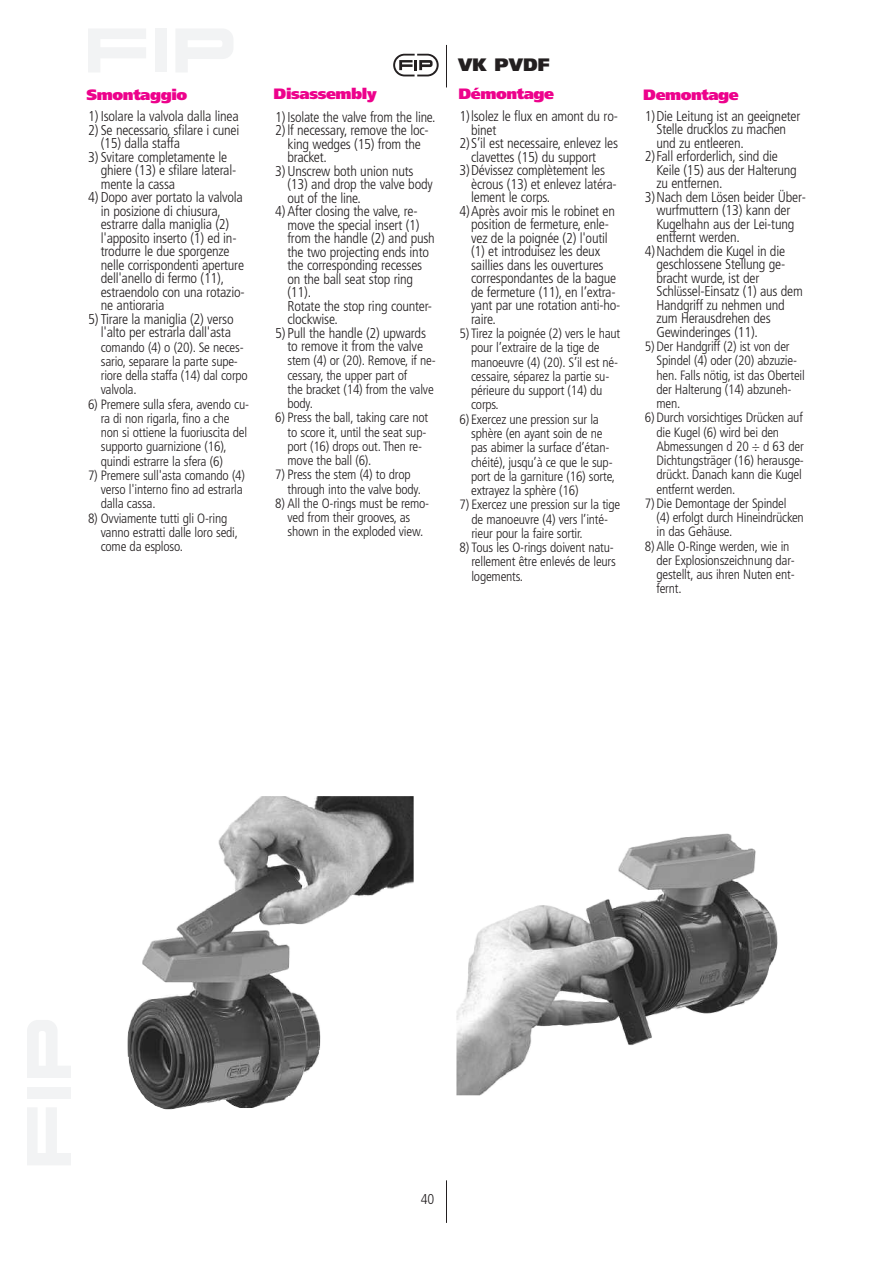
<style>
.page{position:relative;width:893px;height:1263px;background:#fff}
.page>*{position:absolute;margin:0;border:0;box-sizing:border-box;transform-origin:0 0}
.t1{font:900 18px "Frutiger LT Std";color:#231f20}
.t2{font:900 15px "Frutiger LT Std";letter-spacing:-.025em;color:#ed028c;scale:1.05 1}
.t3{font:300 condensed 14.25px/13.5px "Frutiger LT Std";letter-spacing:-.015em;color:#231f20}
.t4{font:300 condensed 13.5px/14.2px "Frutiger LT Std";letter-spacing:-.015em;color:#231f20}
.s1{font-size:13.5px}
</style>
<div class="page">
<hr style="left:446px;top:45px;width:1px;height:42px;background:#231f20">
<hr style="left:446px;top:1180px;width:1px;height:43px;background:#231f20">
<svg style="left:88px;top:29px;width:58px;height:43px"></svg>
<div style="left:155px;top:28px;width:12px;height:44px;background:#f2f3f4"></div>
<svg style="left:176px;top:29px;width:57px;height:43px"></svg>
<svg style="left:27px;top:1108px;width:44px;height:57px"></svg>
<div style="left:27px;top:1087px;width:44px;height:11px;background:#f2f3f4"></div>
<svg style="left:27px;top:1020px;width:44px;height:58px"></svg>
<svg style="left:393px;top:54px;width:46px;height:22px"></svg>
<img style="left:456px;top:833px;width:322px;height:262px">
<img style="left:127px;top:796px;width:287px;height:313px">
<p class="t1" style="left:458px;top:57px;width:93px">VK PVDF</p>
<p class="t2" style="left:87px;top:89px;width:97px">Smontaggio</p>
<p class="t2" style="left:274px;top:88px;width:100px">Disassembly</p>
<p class="t2" style="left:458px;top:88px;width:93px">Démontage</p>
<p class="t2" style="left:643px;top:89px;width:93px">Demontage</p>
<p class="t3" style="left:88px;top:111px;width:152px">1) Isolare la valvola dalla linea</p>
<p class="t3" style="left:101px;top:124px;width:140px;text-indent:-13px">2) Se necessario, sfilare i cunei (15) dalla staffa</p>
<p class="t3" style="left:101px;top:151px;width:137px;text-indent:-13px">3) Svitare completamente le ghiere (13) e sfilare lateral&shy;mente la cassa</p>
<p class="t3" style="left:101px;top:192px;width:145px;text-indent:-13px">4) Dopo aver portato la valvola in posizione di chiusura, estrarre dalla maniglia (2) l'apposito inserto (1) ed in&shy;trodurre le due sporgenze nelle corrispondenti aperture dell'anello di fermo (11), estraendolo con una rotazio&shy;ne antioraria</p>
<p class="t3" style="left:88px;top:313px;width:147px;text-align:right">5) Tirare la maniglia (2) verso l'alto per estrarla dall'asta</p>
<p class="t4" style="left:101px;top:341px;width:149px">comando (4) o (20). Se neces&shy;sario, separare la parte supe&shy;riore della staffa (14) dal corpo valvola.</p>
<p class="t4" style="left:101px;top:398px;width:150px;text-indent:-13px">6) Premere sulla sfera, avendo cu&shy;ra di non rigarla, fino a che non si ottiene la fuoriuscita del supporto guarnizione (16), quindi estrarre la sfera (6)</p>
<p class="t4" style="left:101px;top:469px;width:146px;text-indent:-13px">7) Premere sull'asta comando (4) verso l'interno fino ad estrarla dalla cassa.</p>
<p class="t4" style="left:101px;top:512px;width:139px;text-indent:-13px">8) Ovviamente tutti gli O-ring vanno estratti dalle loro sedi, come da esploso.</p>
<p class="t3" style="left:275px;top:111px;width:162px">1) Isolate the valve from the line.</p>
<p class="t3" style="left:287px;top:125px;width:143px;text-indent:-12px">2) lf necessary, remove the loc&shy;king wedges (15) from the bracket.</p>
<p class="t3" style="left:287px;top:165px;width:147px;text-indent:-12px">3) Unscrew both union nuts (13) and drop the valve body out of the line.</p>
<p class="t3" style="left:287px;top:206px;width:149px;text-indent:-12px">4) After closing the valve, re&shy;move the special insert (1) from the handle (2) and push the two projecting ends into the corresponding recesses on the ball seat stop ring (11).<br>Rotate the stop ring counter&shy;clockwise.</p>
<p class="t3" style="left:275px;top:327px;width:152px;text-align:right">5) Pull the handle (2) upwards to remove it from the valve</p>
<p class="t4" style="left:287px;top:355px;width:150px">stem (4) or (20). Remove, if ne&shy;cessary, the upper part of<br>the bracket (14) from the valve body.</p>
<p class="t4" style="left:287px;top:412px;width:142px;text-indent:-12px">6) Press the ball, taking care not to score it, until the seat sup&shy;port (16) drops out. Then re&shy;move the ball (6).</p>
<p class="t4" style="left:287px;top:469px;width:135px;text-indent:-12px">7) Press the stem (4) to drop through into the valve body.</p>
<p class="t4" style="left:275px;top:497px;width:156px;text-align:center">8) All the O-rings must be remo&shy;ved from their grooves, as shown in the exploded view.</p>
<p class="t3" style="left:459px;top:111px;width:160px">1)lsolez le flux en amont du ro-</p>
<p class="t3" style="left:471px;top:124px;width:27px">binet</p>
<p class="t3" style="left:459px;top:138px;width:160px">2)S’il est necessaire, enlevez les</p>
<p class="t3" style="left:471px;top:151px;width:126px">clavettes (15) du support</p>
<p class="t3" style="left:459px;top:165px;width:147px">3)Dévissez complètement les</p>
<p class="t3" style="left:471px;top:178px;width:147px">ècrous (13) et enlevez latéra-</p>
<p class="t3" style="left:471px;top:192px;width:81px">lement le corps.</p>
<p class="t3" style="left:459px;top:205px;width:157px">4)Après avoir mis le robinet en</p>
<p class="t3" style="left:471px;top:219px;width:139px">position de fermeture, enle-</p>
<p class="t3" style="left:471px;top:232px;width:138px">vez de la poignée (2) l'outil</p>
<p class="t3" style="left:471px;top:246px;width:131px">(1) et introduisez les deux</p>
<p class="t3" style="left:471px;top:259px;width:134px">saillies dans les ouvertures</p>
<p class="t3" style="left:471px;top:273px;width:147px">correspondantes de la bague</p>
<p class="t3" style="left:471px;top:286px;width:146px">de fermeture (11), en l’extra-</p>
<p class="t3" style="left:471px;top:300px;width:151px">yant par une rotation anti-ho-</p>
<p class="t3" style="left:471px;top:313px;width:26px">raire.</p>
<p class="t4" style="left:471px;top:327px;width:151px;text-indent:-12px">5) Tirez la poignée (2) vers le haut pour l’extraire de la tige de manoeuvre (4) (20). S’il est né&shy;cessaire, séparez la partie su&shy;périeure du support (14) du corps.</p>
<p class="t4" style="left:471px;top:413px;width:145px;text-indent:-12px">6) Exercez une pression sur la sphère (en ayant soin de ne pas abimer la surface d’étan&shy;chéité), jusqu’à ce que le sup&shy;port de la garniture (16) sorte, extrayez la sphère (16)</p>
<p class="t4" style="left:471px;top:498px;width:150px;text-indent:-12px">7) Exercez une pression sur la tige de manoeuvre (4) vers l’inté&shy;rieur pour la faire sortir.</p>
<p class="t4" style="left:471px;top:541px;width:146px;text-indent:-12px">8) Tous les O-rings doivent natu&shy;rellement être enlevés de leurs logements.</p>
<p class="t3" style="left:645px;top:110px;width:157px">1)Die Leitung ist an geeigneter</p>
<p class="t3" style="left:656px;top:124px;width:131px">Stelle drucklos zu machen</p>
<p class="t3" style="left:656px;top:137px;width:89px">und zu entleeren.</p>
<p class="t3" style="left:645px;top:151px;width:134px">2)Fall erforderlich, sind die</p>
<p class="t3" style="left:656px;top:164px;width:142px">Keile (15) aus der Halterung</p>
<p class="t3" style="left:656px;top:178px;width:68px">zu entfernen.</p>
<p class="t3" style="left:645px;top:191px;width:163px">3)Nach dem Lösen beider Über-</p>
<p class="t3" style="left:656px;top:205px;width:135px">wurfmuttern (13) kann der</p>
<p class="t3" style="left:656px;top:218px;width:139px">Kugelhahn aus der Lei-tung</p>
<p class="t3" style="left:656px;top:232px;width:85px">entfernt werden.</p>
<p class="t3" style="left:645px;top:245px;width:142px">4)Nachdem die Kugel in die</p>
<p class="t3" style="left:656px;top:259px;width:130px">geschlossene Stellung ge-</p>
<p class="t3" style="left:656px;top:272px;width:104px">bracht wurde, ist der</p>
<p class="t3" style="left:656px;top:286px;width:148px">Schl<span class="s1">ü</span>ssel-Einsatz (1) aus dem</p>
<p class="t3" style="left:656px;top:299px;width:130px">Handgriff zu nehmen und</p>
<p class="t3" style="left:656px;top:313px;width:116px">zum Herausdrehen des</p>
<p class="t3" style="left:656px;top:326px;width:103px">Gewinderinges (11).</p>
<p class="t4" style="left:656px;top:340px;width:150px;text-indent:-12px">5) Der Handgriff (2) ist von der<br>Spindel (4) oder (20) abzuzie&shy;hen. Falls nötig, ist das Oberteil der Halterung (14) abzuneh&shy;men.</p>
<p class="t4" style="left:656px;top:412px;width:149px;text-indent:-12px">6) Durch vorsichtiges Drücken auf die Kugel (6) wird bei den<br>Abmessungen d 20 ÷ d 63 der<br>Dichtungsträger (16) herausge&shy;drückt. Danach kann die Kugel entfernt werden.</p>
<p class="t4" style="left:656px;top:497px;width:149px;text-indent:-12px">7) Die Demontage der Spindel<br>(4) erfolgt durch Hineindrücken in das Gehäuse.</p>
<p class="t4" style="left:656px;top:540px;width:140px;text-indent:-12px">8) Alle O-Ringe werden, wie in der Explosionszeichnung dar&shy;gestellt, aus ihren Nuten ent&shy;fernt.</p>
<p class="t3" style="left:421px;top:1193px;width:15px">40</p>
</div>
